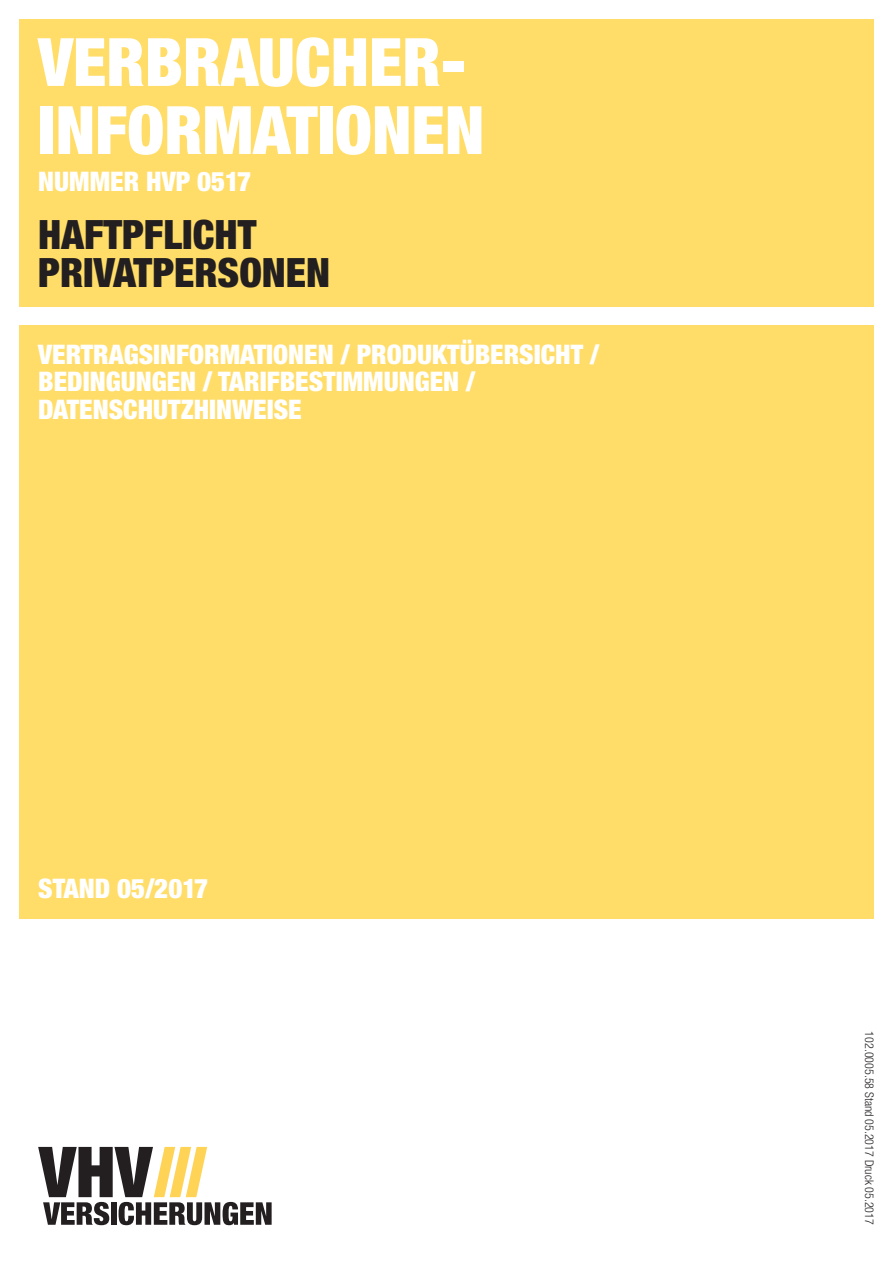
<style>
.page{position:relative;width:893px;height:1263px;background:#fff}
.page>*{position:absolute;margin:0;border:0;box-sizing:border-box;transform-origin:0 0}
.t1{font:900 condensed 66.75px/68.1px "Helvetica Neue";color:#fff}
.t2{font:900 condensed 40.5px/38.2px "Helvetica Neue";color:#231f20}
.t3{font:900 condensed 27px/27.6px "Helvetica Neue";color:#fff}
.t4{font:300 condensed 12px "Helvetica Neue";color:#231f20}
</style>
<div class="page">
<div style="left:19px;top:19px;width:855px;height:287px;background:#ffdd68"></div>
<div style="left:19px;top:325px;width:855px;height:593px;background:#ffdd68"></div>
<svg style="left:38px;top:1147px;width:234px;height:78px"></svg>
<h1 class="t1" style="left:38px;top:34px;width:448px">VERBRAUCHER-<br>INFORMATIONEN</h1>
<p class="t3" style="left:38px;top:170px;width:215px">NUMMER HVP 0517</p>
<h2 class="t2" style="left:38px;top:219px;width:293px">HAFTPFLICHT<br>PRIVATPERSONEN</h2>
<p class="t3" style="left:38px;top:343px;width:562px">VERTRAGSINFORMATIONEN / PRODUKTÜBERSICHT /<br>BEDINGUNGEN / TARIFBESTIMMUNGEN /<br>DATENSCHUTZHINWEISE</p>
<p class="t3" style="left:38px;top:877px;width:172px">STAND 05/2017</p>
<p class="t4" style="left:874px;top:1031px;width:195px;rotate:90deg">102.0005.58 Stand 05.2017 Druck 05.2017</p>
</div>
